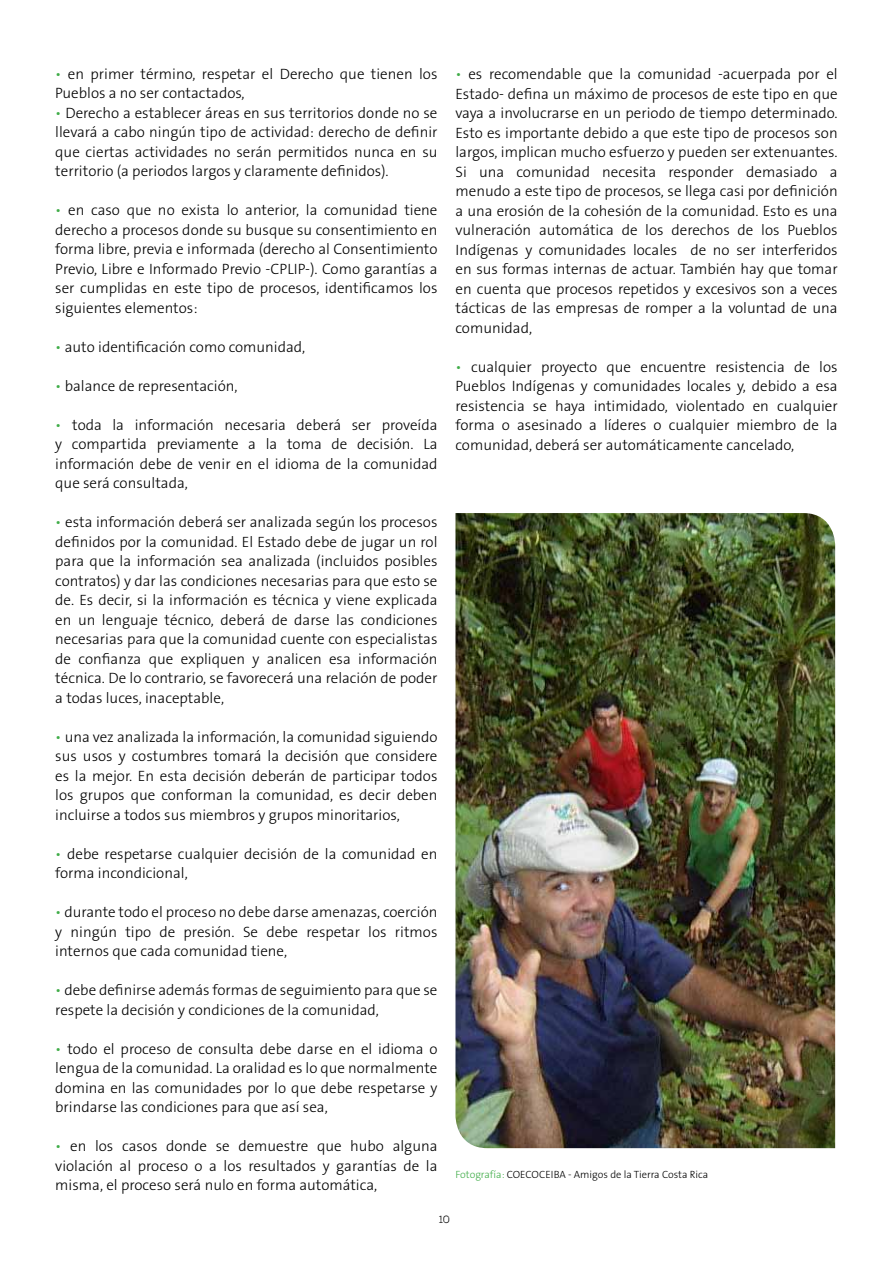
<style>
.page{position:relative;width:893px;height:1263px;background:#fff}
.page>*{position:absolute;margin:0;border:0;box-sizing:border-box;transform-origin:0 0}
.t1{font:300 15px/19.5px "The Sans B3";color:#000;text-align:justify}
.t2{font:300 10.5px "The Sans B3";color:#000}
.t3{font:10.5px "Nexa Rust Sans Book 02";color:#000}
.s1{color:#41ad49}
</style>
<div class="page">
<img style="left:455px;top:513px;width:380px;height:635px">
<p class="t1" style="left:55px;top:64px;width:384px"><span class="s1">•</span> en primer término, respetar el Derecho que tienen los<br>Pueblos a no ser contactados,</p>
<p class="t1" style="left:55px;top:103px;width:384px"><span class="s1">•</span> Derecho a establecer áreas en sus territorios donde no se llevará a cabo ningún tipo de actividad: derecho de definir que ciertas actividades no serán permitidos nunca en su territorio (a periodos largos y claramente definidos).</p>
<p class="t1" style="left:55px;top:201px;width:384px"><span class="s1">•</span> en caso que no exista lo anterior, la comunidad tiene derecho a procesos donde su busque su consentimiento en forma libre, previa e informada (derecho al Consentimiento Previo, Libre e Informado Previo -CPLIP-). Como garantías a ser cumplidas en este tipo de procesos, identificamos los siguientes elementos:</p>
<p class="t1" style="left:55px;top:337px;width:252px"><span class="s1">•</span> auto identificación como comunidad,</p>
<p class="t1" style="left:55px;top:376px;width:184px"><span class="s1">•</span> balance de representación,</p>
<p class="t1" style="left:55px;top:415px;width:384px"><span class="s1">•</span> toda la información necesaria deberá ser proveída y compartida previamente a la toma de decisión. La información debe de venir en el idioma de la comunidad que será consultada,</p>
<p class="t1" style="left:55px;top:513px;width:384px"><span class="s1">•</span> esta información deberá ser analizada según los procesos definidos por la comunidad. El Estado debe de jugar un rol para que la información sea analizada (incluidos posibles contratos) y dar las condiciones necesarias para que esto se de. Es decir, si la información es técnica y viene explicada en un lenguaje técnico, deberá de darse las condiciones necesarias para que la comunidad cuente con especialistas de confianza que expliquen y analicen esa información técnica. De lo contrario, se favorecerá una relación de poder a todas luces, inaceptable,</p>
<p class="t1" style="left:55px;top:727px;width:384px"><span class="s1">•</span> una vez analizada la información, la comunidad siguiendo sus usos y costumbres tomará la decisión que considere es la mejor. En esta decisión deberán de participar todos los grupos que conforman la comunidad, es decir deben incluirse a todos sus miembros y grupos minoritarios,</p>
<p class="t1" style="left:55px;top:844px;width:384px"><span class="s1">•</span> debe respetarse cualquier decisión de la comunidad en forma incondicional,</p>
<p class="t1" style="left:55px;top:903px;width:384px"><span class="s1">•</span> durante todo el proceso no debe darse amenazas, coerción y ningún tipo de presión. Se debe respetar los ritmos internos que cada comunidad tiene,</p>
<p class="t1" style="left:55px;top:981px;width:384px"><span class="s1">•</span> debe definirse además formas de seguimiento para que se respete la decisión y condiciones de la comunidad,</p>
<p class="t1" style="left:55px;top:1039px;width:384px"><span class="s1">•</span> todo el proceso de consulta debe darse en el idioma o lengua de la comunidad. La oralidad es lo que normalmente domina en las comunidades por lo que debe respetarse y brindarse las condiciones para que así sea,</p>
<p class="t1" style="left:55px;top:1137px;width:384px"><span class="s1">•</span> en los casos donde se demuestre que hubo alguna violación al proceso o a los resultados y garantías de la misma, el proceso será nulo en forma automática,</p>
<p class="t1" style="left:455px;top:65px;width:384px"><span class="s1">•</span> es recomendable que la comunidad -acuerpada por el Estado- defina un máximo de procesos de este tipo en que vaya a involucrarse en un periodo de tiempo determinado.<br>Esto es importante debido a que este tipo de procesos son largos, implican mucho esfuerzo y pueden ser extenuantes.<br>Si una comunidad necesita responder demasiado a menudo a este tipo de procesos, se llega casi por definición a una erosión de la cohesión de la comunidad. Esto es una vulneración automática de los derechos de los Pueblos Indígenas y comunidades locales de no ser interferidos en sus formas internas de actuar. También hay que tomar en cuenta que procesos repetidos y excesivos son a veces tácticas de las empresas de romper a la voluntad de una comunidad,</p>
<p class="t1" style="left:455px;top:357px;width:384px"><span class="s1">•</span> cualquier proyecto que encuentre resistencia de los Pueblos Indígenas y comunidades locales y, debido a esa resistencia se haya intimidado, violentado en cualquier forma o asesinado a líderes o cualquier miembro de la comunidad, deberá ser automáticamente cancelado,</p>
<p class="t2" style="left:455px;top:1169px;width:254px"><span class="s1">Fotografía:</span> COECOCEIBA - Amigos de la Tierra Costa Rica</p>
<p class="t3" style="left:439px;top:1213px;width:13px">10</p>
</div>
